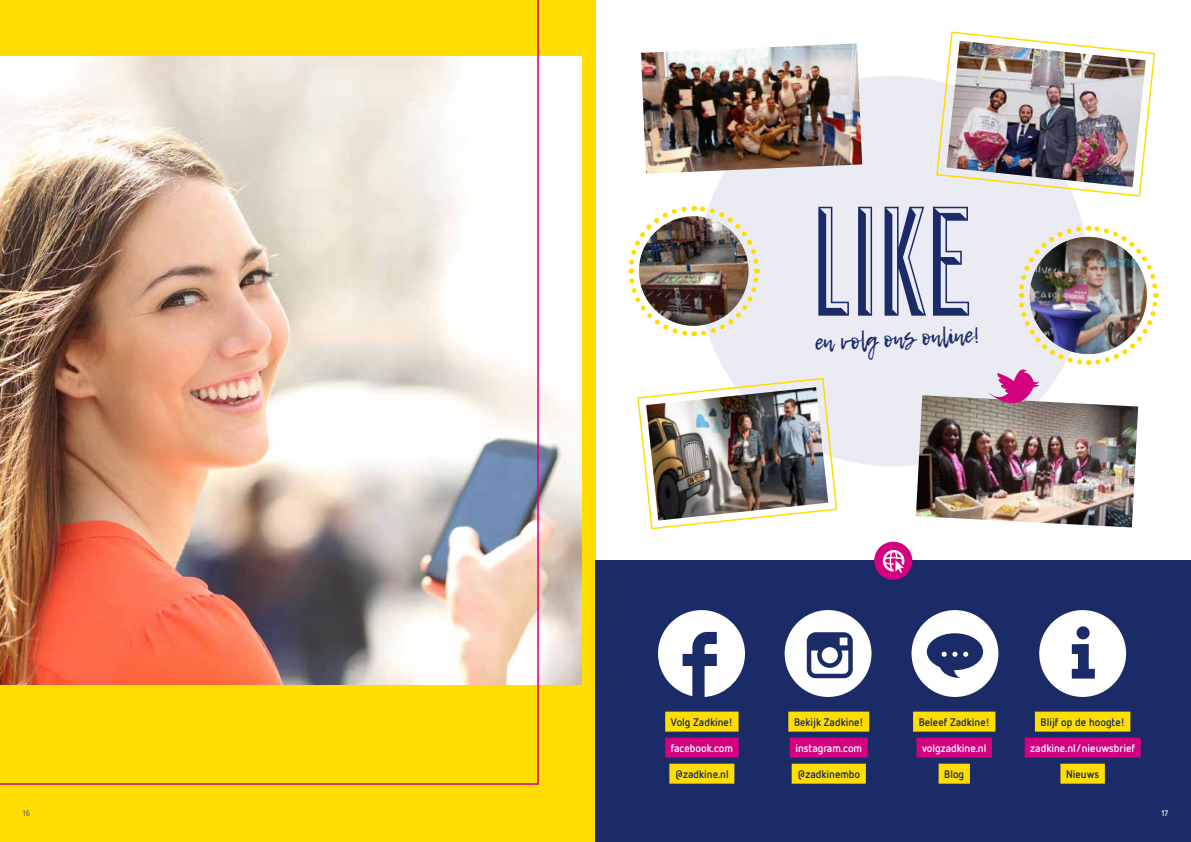
<style>
.page{position:relative;width:1191px;height:842px;background:#fff}
.page>*{position:absolute;margin:0;border:0;box-sizing:border-box;transform-origin:0 0}
.t1{font:155.6px "Duke";color:#1a2b68}
.t2{font:22.3px "Lemon Tuesday";color:#1a2b68}
.t3{font:700 11px "Netto OT";color:#1a2b68}
.t4{font:700 11px "Netto OT";color:#fff}
.t5{font:700 8px "Netto OT";color:#706f6f}
.t6{font:700 8px "Netto OT";color:#fff}
</style>
<div class="page">
<div style="left:0;top:0;width:595px;height:842px;background:#fd0"></div>
<img style="left:539px;top:57px;width:42px;height:628px">
<img style="left:0;top:0;width:539px;height:785px">
<div style="left:697px;top:76px;width:391px;height:390px;background:#ebebf4;border-radius:50%"></div>
<svg style="left:935px;top:31px;width:221px;height:166px"></svg>
<img style="left:916px;top:395px;width:222px;height:132px">
<img style="left:641px;top:43px;width:221px;height:131px">
<img style="left:946px;top:41px;width:199px;height:146px">
<img style="left:628px;top:203px;width:132px;height:136px">
<svg style="left:637px;top:377px;width:201px;height:153px"></svg>
<svg style="left:989px;top:224px;width:170px;height:194px"></svg>
<img style="left:1024px;top:237px;width:127px;height:122px">
<img style="left:646px;top:387px;width:182px;height:133px">
<div style="left:595px;top:561px;width:596px;height:281px;background:#1a2b68"></div>
<div style="left:874px;top:542px;width:38px;height:38px;background:#d4007f;border-radius:50%"></div>
<svg style="left:882px;top:550px;width:22px;height:23px"></svg>
<div style="left:665px;top:712px;width:73px;height:20px;background:#fd0"></div>
<div style="left:665px;top:738px;width:73px;height:20px;background:#d4007f"></div>
<div style="left:669px;top:764px;width:65px;height:20px;background:#fd0"></div>
<div style="left:913px;top:712px;width:82px;height:20px;background:#fd0"></div>
<div style="left:916px;top:738px;width:76px;height:20px;background:#d4007f"></div>
<div style="left:938px;top:764px;width:32px;height:20px;background:#fd0"></div>
<div style="left:1035px;top:712px;width:95px;height:20px;background:#fd0"></div>
<div style="left:1024px;top:738px;width:116px;height:20px;background:#d4007f"></div>
<div style="left:1060px;top:764px;width:44px;height:20px;background:#fd0"></div>
<div style="left:788px;top:712px;width:81px;height:20px;background:#fd0"></div>
<div style="left:789px;top:738px;width:78px;height:20px;background:#d4007f"></div>
<div style="left:791px;top:764px;width:75px;height:20px;background:#fd0"></div>
<svg style="left:658px;top:610px;width:87px;height:87px"></svg>
<div style="left:784px;top:610px;width:87px;height:87px;background:#fff;border-radius:50%"></div>
<svg style="left:806px;top:632px;width:46px;height:46px"></svg>
<div style="left:911px;top:610px;width:87px;height:87px;background:#fff;border-radius:50%"></div>
<div style="left:926px;top:633px;width:57px;height:37px;background:#1a2b68;border-radius:50%"></div>
<svg style="left:939px;top:667px;width:21px;height:11px"></svg>
<svg style="left:941px;top:652px;width:5px;height:5px"></svg>
<svg style="left:952px;top:652px;width:5px;height:5px"></svg>
<svg style="left:963px;top:652px;width:5px;height:5px"></svg>
<div style="left:1039px;top:610px;width:87px;height:87px;background:#fff;border-radius:50%"></div>
<div style="left:1071px;top:669px;width:23px;height:10px;background:#1a2b68"></div>
<div style="left:1071px;top:644px;width:17px;height:10px;background:#1a2b68"></div>
<div style="left:1078px;top:644px;width:10px;height:26px;background:#1a2b68"></div>
<div style="left:1076px;top:626px;width:13px;height:13px;background:#1a2b68;border-radius:50%"></div>
<h1 class="t1" style="left:812px;top:172px;width:163px">LIKE</h1>
<h2 class="t2" style="left:814px;top:330px;width:167px;rotate:-3deg">en volg ons online!</h2>
<p class="t3" style="left:671px;top:715px;width:64px">Volg Zadkine!</p>
<p class="t4" style="left:671px;top:741px;width:64px">facebook.com</p>
<p class="t3" style="left:675px;top:767px;width:55px">@zadkine.nl</p>
<p class="t3" style="left:794px;top:715px;width:71px">Bekijk Zadkine!</p>
<p class="t4" style="left:795px;top:741px;width:68px">instagram.com</p>
<p class="t3" style="left:797px;top:767px;width:64px">@zadkinembo</p>
<p class="t3" style="left:918px;top:715px;width:72px">Beleef Zadkine!</p>
<p class="t4" style="left:922px;top:741px;width:66px">volgzadkine.nl</p>
<p class="t3" style="left:944px;top:767px;width:21px">Blog</p>
<p class="t3" style="left:1040px;top:715px;width:86px">Blijf op de hoogte!</p>
<p class="t4" style="left:1030px;top:741px;width:106px">zadkine.nl/nieuwsbrief</p>
<p class="t3" style="left:1066px;top:767px;width:35px">Nieuws</p>
<p class="t5" style="left:23px;top:808px;width:9px">16</p>
<p class="t6" style="left:1161px;top:808px;width:8px">17</p>
</div>
